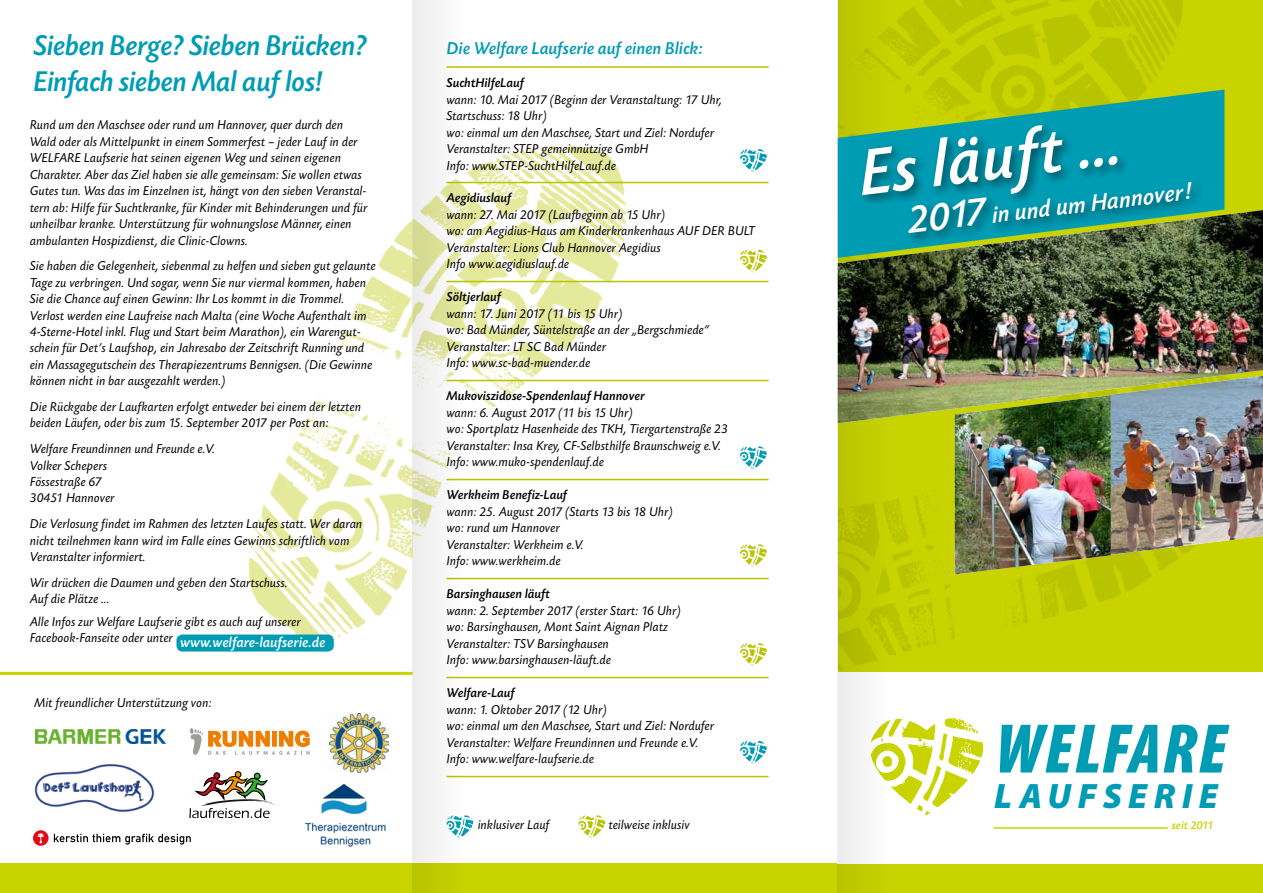
<style>
.page{position:relative;width:1263px;height:893px;background:#fff}
.page>*{position:absolute;margin:0;border:0;box-sizing:border-box;transform-origin:0 0}
.t1{font:italic 900 condensed 70.8px "Myriad Pro";letter-spacing:.02em;color:#009cb4}
.t2{font:italic 500 68.25px "Today SHOP";color:#fff}
.t3{font:italic 900 35.4px "Myriad Pro";letter-spacing:.185em;color:#009cb4}
.t4{font:italic 500 30px/36px "Today SHOP";letter-spacing:.025em;color:#009cb4}
.t5{font:italic 500 24.6px "Today SHOP";color:#fff}
.t6{font:italic 500 18px "Today SBOP";color:#009cb4}
.t7{font:italic 500 15px "Today SBOP";color:#fff}
.t8{font:italic 13.5px/16.5px "Today SBOP";color:#000}
.t9{font:italic 500 13.5px "Today SBOP";color:#000}
.t10{font:italic 500 12px "Today SBOP";letter-spacing:-.01em;color:#c8d300}
.s1{font-size:40.95px}
</style>
<div class="page">
<img style="left:889px;top:0;width:342px;height:184px">
<img style="left:837px;top:184px;width:426px;height:675px">
<div style="left:412px;top:0;width:426px;height:810px;background:#fff"></div>
<div style="left:0;top:863px;width:1263px;height:30px;background:#c8d300"></div>
<img style="left:176px;top:220px;width:236px;height:432px">
<div style="left:838px;top:672px;width:425px;height:191px;background:#fff"></div>
<div style="left:176px;top:634px;width:158px;height:17px;background:#009cb4;border-radius:6px"></div>
<img style="left:889px;top:718px;width:95px;height:97px">
<hr style="left:993px;top:827px;width:175px;height:2px;background:#c8d300">
<hr style="left:0;top:672px;width:412px;height:3px;background:#c8d300">
<img style="left:463px;top:145px;width:253px;height:336px">
<hr style="left:446px;top:66px;width:323px;height:2px;background:#b9c400">
<hr style="left:446px;top:182px;width:323px;height:1px;background:#b9c400">
<hr style="left:446px;top:281px;width:323px;height:1px;background:#b9c400">
<hr style="left:446px;top:380px;width:323px;height:1px;background:#b9c400">
<hr style="left:446px;top:479px;width:323px;height:1px;background:#b9c400">
<hr style="left:446px;top:578px;width:323px;height:1px;background:#b9c400">
<hr style="left:446px;top:677px;width:323px;height:1px;background:#b9c400">
<hr style="left:446px;top:776px;width:323px;height:1px;background:#b9c400">
<svg style="left:838px;top:0;width:51px;height:893px;fill:#c3ce00"></svg>
<svg style="left:412px;top:0;width:51px;height:893px;fill:#f3f3f3"></svg>
<img style="left:578px;top:815px;width:27px;height:23px">
<img style="left:445px;top:814px;width:29px;height:24px">
<img style="left:740px;top:149px;width:27px;height:23px">
<img style="left:740px;top:249px;width:27px;height:24px">
<img style="left:740px;top:446px;width:27px;height:23px">
<img style="left:740px;top:544px;width:27px;height:23px">
<img style="left:740px;top:643px;width:27px;height:23px">
<img style="left:740px;top:741px;width:27px;height:23px">
<img style="left:34px;top:764px;width:121px;height:49px">
<svg style="left:33px;top:830px;width:16px;height:16px"></svg>
<svg style="left:37px;top:832px;width:8px;height:11px"></svg>
<svg style="left:54px;top:834px;width:137px;height:11px"></svg>
<img style="left:330px;top:713px;width:59px;height:59px">
<svg style="left:190px;top:728px;width:120px;height:27px"></svg>
<img style="left:35px;top:729px;width:131px;height:14px">
<img style="left:304px;top:783px;width:82px;height:64px">
<div style="left:235px;top:771px;width:6px;height:7px;border:1px solid #000;border-radius:50%"></div>
<svg style="left:189px;top:772px;width:87px;height:46px"></svg>
<img style="left:838px;top:210px;width:425px;height:213px">
<svg style="left:838px;top:89px;width:386px;height:169px;background:#60a44f"></svg>
<div style="left:858px;top:121px;width:347px;height:125px;background:#000;opacity:.5"></div>
<img style="left:955px;top:375px;width:308px;height:200px">
<img style="left:955px;top:395px;width:156px;height:179px">
<h3 class="t4" style="left:34px;top:28px;width:334px">Sieben Berge? Sieben Brücken?<br>Einfach sieben Mal auf los!</h3>
<p class="t8" style="left:30px;top:117px;width:339px">Rund um den Maschsee oder rund um Hannover, quer durch den Wald oder als Mittelpunkt in einem Sommerfest – jeder Lauf in der WELFARE Laufserie hat seinen eigenen Weg und seinen eigenen Charakter. Aber das Ziel haben sie alle gemeinsam: Sie wollen etwas Gutes tun. Was das im Einzelnen ist, hängt von den sieben Veranstal&shy;tern ab: Hilfe für Suchtkranke, für Kinder mit Behinderungen und für unheilbar kranke. Unterstützung für wohnungslose Männer, einen ambulanten Hospizdienst, die Clinic-Clowns.</p>
<p class="t8" style="left:30px;top:258px;width:347px">Sie haben die Gelegenheit, siebenmal zu helfen und sieben gut gelaunte Tage zu verbringen. Und sogar, wenn Sie nur viermal kommen, haben Sie die Chance auf einen Gewinn: Ihr Los kommt in die Trommel.<br>Verlost werden eine Laufreise nach Malta (eine Woche Aufenthalt im 4-Sterne-Hotel inkl. Flug und Start beim Marathon), ein Warengut&shy;schein für Det’s Laufshop, ein Jahresabo der Zeitschrift Running und ein Massagegutschein des Therapiezentrums Bennigsen. (Die Gewinne können nicht in bar ausgezahlt werden.)</p>
<p class="t8" style="left:30px;top:399px;width:333px">Die Rückgabe der Laufkarten erfolgt entweder bei einem der letzten beiden Läufen, oder bis zum 15. September 2017 per Post an:</p>
<p class="t8" style="left:30px;top:441px;width:187px">Welfare Freundinnen und Freunde e.V.<br>Volker Schepers<br>Fössestraße 67<br>30451 Hannover</p>
<p class="t8" style="left:30px;top:516px;width:334px">Die Verlosung findet im Rahmen des letzten Laufes statt. Wer daran nicht teilnehmen kann wird im Falle eines Gewinns schriftlich vom<br>Veranstalter informiert.</p>
<p class="t8" style="left:30px;top:574px;width:259px">Wir drücken die Daumen und geben den Startschuss.<br>Auf die Plätze ...</p>
<p class="t8" style="left:30px;top:613px;width:272px">Alle Infos zur Welfare Laufserie gibt es auch auf unserer<br>Facebook-Fanseite oder unter</p>
<p class="t7" style="left:180px;top:634px;width:147px">www.welfare-laufserie.de</p>
<p class="t8" style="left:34px;top:695px;width:179px">Mit freundlicher Unterstützung von:</p>
<h3 class="t6" style="left:446px;top:39px;width:257px">Die Welfare Laufserie auf einen Blick:</h3>
<p class="t9" style="left:446px;top:76px;width:79px">SuchtHilfeLauf</p>
<p class="t8" style="left:446px;top:91px;width:277px">wann: 10. Mai 2017 (Beginn der Veranstaltung: 17 Uhr, Startschuss: 18 Uhr)<br>wo: einmal um den Maschsee, Start und Ziel: Nordufer Veranstalter: STEP gemeinnützige GmbH<br>Info: www.STEP-SuchtHilfeLauf.de</p>
<p class="t9" style="left:446px;top:191px;width:66px">Aegidiuslauf</p>
<p class="t8" style="left:446px;top:207px;width:310px">wann: 27. Mai 2017 (Laufbeginn ab 15 Uhr)<br>wo: am Aegidius-Haus am Kinderkrankenhaus AUF DER BULT Veranstalter: Lions Club Hannover Aegidius<br>Info www.aegidiuslauf.de</p>
<p class="t9" style="left:446px;top:290px;width:56px">Söltjerlauf</p>
<p class="t8" style="left:446px;top:306px;width:264px">wann: 17. Juni 2017 (11 bis 15 Uhr)<br>wo: Bad Münder, Süntelstraße an der „Bergschmiede“ Veranstalter: LT SC Bad Münder<br>Info: www.sc-bad-muender.de</p>
<p class="t9" style="left:446px;top:389px;width:200px">Mukoviszidose-Spendenlauf Hannover</p>
<p class="t8" style="left:446px;top:405px;width:283px">wann: 6. August 2017 (11 bis 15 Uhr)<br>wo: Sportplatz Hasenheide des TKH, Tiergartenstraße 23<br>Veranstalter: Insa Krey, CF-Selbsthilfe Braunschweig e.V.<br>Info: www.muko-spendenlauf.de</p>
<p class="t9" style="left:446px;top:488px;width:122px">Werkheim Benefiz-Lauf</p>
<p class="t8" style="left:446px;top:504px;width:228px">wann: 25. August 2017 (Starts 13 bis 18 Uhr) wo: rund um Hannover<br>Veranstalter: Werkheim e.V.<br>Info: www.werkheim.de</p>
<p class="t9" style="left:446px;top:587px;width:105px">Barsinghausen läuft</p>
<p class="t8" style="left:446px;top:603px;width:236px">wann: 2. September 2017 (erster Start: 16 Uhr) wo: Barsinghausen, Mont Saint Aignan Platz Veranstalter: TSV Barsinghausen<br>Info: www.barsinghausen-läuft.de</p>
<p class="t9" style="left:446px;top:686px;width:70px">Welfare-Lauf</p>
<p class="t8" style="left:446px;top:702px;width:269px">wann: 1. Oktober 2017 (12 Uhr)<br>wo: einmal um den Maschsee, Start und Ziel: Nordufer Veranstalter: Welfare Freundinnen und Freunde e.V.<br>Info: www.welfare-laufserie.de</p>
<p class="t8" style="left:478px;top:817px;width:73px">inklusiver Lauf</p>
<p class="t8" style="left:608px;top:817px;width:83px">teilweise inklusiv</p>
<h2 class="t2" style="left:855px;top:139px;width:262px;rotate:-7deg">Es läuft ...</h2>
<h3 class="t5" style="left:907px;top:213px;width:285px;rotate:-7deg"><span class="s1">2017</span> in und um Hannover!</h3>
<h1 class="t1" style="left:996px;top:711px;width:233px">WELFARE</h1>
<h3 class="t3" style="left:994px;top:776px;width:225px">LAUFSERIE</h3>
<p class="t10" style="left:1172px;top:819px;width:43px">seit 2011</p>
</div>
